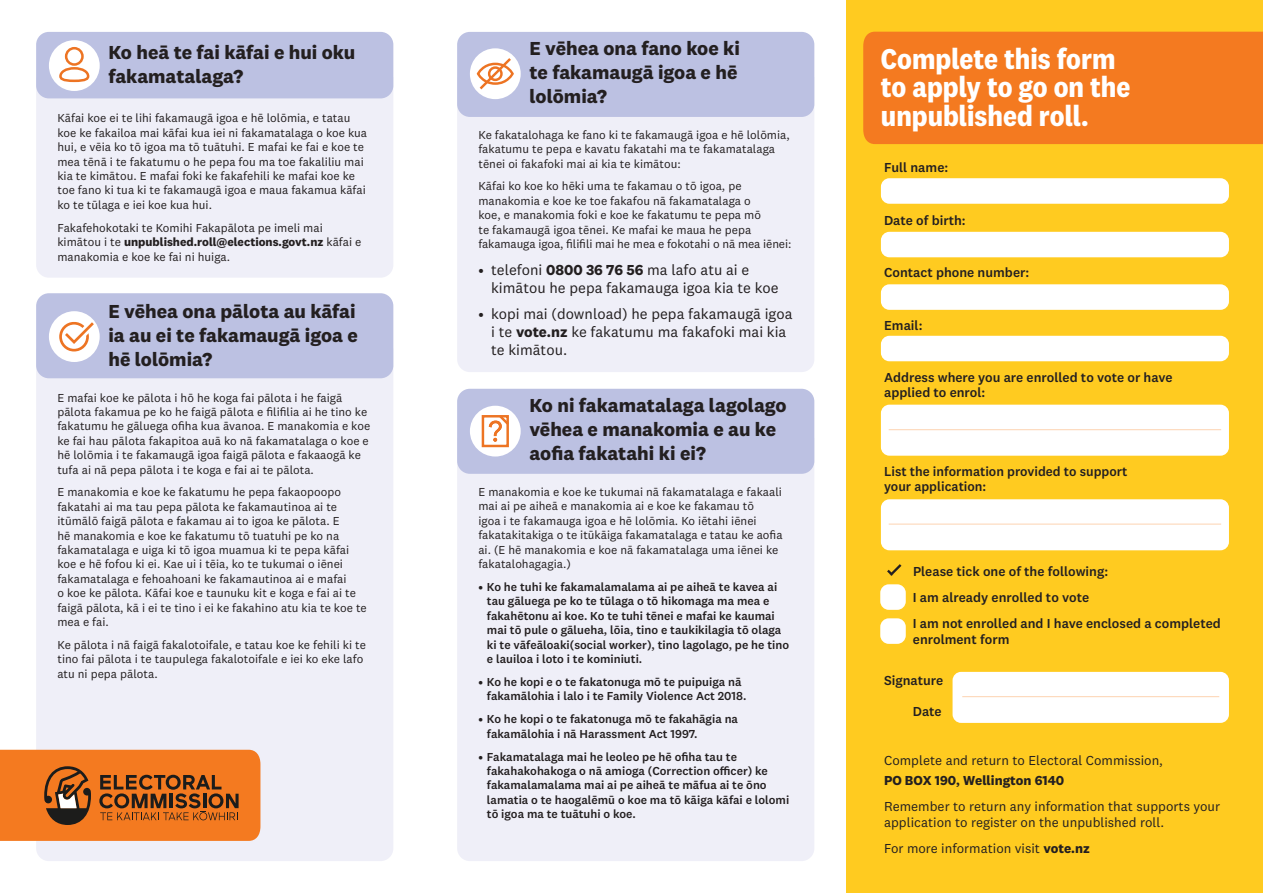
<style>
.page{position:relative;width:1263px;height:893px;background:#fff}
.page>*{position:absolute;margin:0;border:0;box-sizing:border-box;transform-origin:0 0}
.t1{font:700 29.7px/28.8px "National 2 Narrow";color:#fff}
.t2{font:700 19.5px/24px "National 2";color:#231f20}
.t3{font:15px/18px "National 2";color:#231f20}
.t4{font:500 13.5px/15px "National 2";color:#231f20}
.t5{font:13.5px/15.8px "National 2";color:#231f20}
.t6{font:700 13.5px "National 2";color:#231f20}
.t7{font:12px/14.4px "National 2";color:#231f20}
.t8{font:500 12px/14.4px "National 2";color:#231f20}
.s1{font-weight:700}
</style>
<div class="page">
<div style="left:846px;top:0;width:417px;height:893px;background:#ffcb20"></div>
<div style="left:881px;top:178px;width:348px;height:26px;background:#fff;border-radius:9px"></div>
<div style="left:881px;top:232px;width:348px;height:25px;background:#fff;border-radius:9px"></div>
<div style="left:881px;top:284px;width:348px;height:26px;background:#fff;border-radius:9px"></div>
<div style="left:881px;top:336px;width:348px;height:25px;background:#fff;border-radius:9px"></div>
<div style="left:881px;top:405px;width:348px;height:51px;background:#fff;border-radius:9px"></div>
<div style="left:881px;top:499px;width:348px;height:51px;background:#fff;border-radius:9px"></div>
<div style="left:952px;top:672px;width:277px;height:51px;background:#fff;border-radius:9px"></div>
<div style="left:880px;top:584px;width:26px;height:26px;background:#fff;border-radius:9px"></div>
<div style="left:880px;top:618px;width:26px;height:26px;background:#fff;border-radius:9px"></div>
<svg style="left:887px;top:564px;width:14px;height:12px"></svg>
<hr style="left:889px;top:524px;width:332px;height:1px;background:#fdd3b1">
<hr style="left:962px;top:696px;width:257px;height:1px;background:#fdd3b1">
<hr style="left:889px;top:429px;width:332px;height:1px;background:#fdd3b1">
<div style="left:863px;top:32px;width:400px;height:112px;background:#f47a20"></div>
<div style="left:36px;top:89px;width:357px;height:189px;background:#efeff8"></div>
<div style="left:36px;top:32px;width:357px;height:66px;background:#bcc1e2;border-radius:13px"></div>
<div style="left:457px;top:108px;width:357px;height:264px;background:#efeff8"></div>
<div style="left:457px;top:32px;width:357px;height:85px;background:#bcc1e2;border-radius:13px"></div>
<div style="left:36px;top:369px;width:357px;height:492px;background:#efeff8"></div>
<div style="left:36px;top:293px;width:357px;height:85px;background:#bcc1e2;border-radius:13px"></div>
<div style="left:457px;top:465px;width:357px;height:396px;background:#efeff8"></div>
<div style="left:457px;top:389px;width:357px;height:85px;background:#bcc1e2;border-radius:13px"></div>
<svg style="left:0;top:750px;width:260px;height:91px;background:#d56d21"></svg>
<div style="left:49px;top:40px;width:51px;height:51px;background:#fff;border-radius:50%"></div>
<svg style="left:59px;top:67px;width:31px;height:15px"></svg>
<div style="left:65px;top:47px;width:19px;height:19px;border:3px solid #ed7423;border-radius:50%"></div>
<div style="left:49px;top:311px;width:51px;height:51px;background:#fff;border-radius:50%"></div>
<svg style="left:59px;top:321px;width:36px;height:31px"></svg>
<div style="left:470px;top:48px;width:51px;height:51px;background:#fff;border-radius:50%"></div>
<svg style="left:477px;top:58px;width:37px;height:32px"></svg>
<div style="left:470px;top:406px;width:51px;height:50px;background:#fff;border-radius:50%"></div>
<svg style="left:481px;top:415px;width:28px;height:33px"></svg>
<h2 class="t2" style="left:108px;top:40px;width:248px">Ko heā te fai kāfai e hui oku fakamatalaga?</h2>
<p class="t7" style="left:57px;top:111px;width:311px">Kāfai koe ei te lihi fakamaugā igoa e hē lolōmia, e tatau koe ke fakailoa mai kāfai kua iei ni fakamatalaga o koe kua hui, e vēia ko tō igoa ma tō tuātuhi. E mafai ke fai e koe te mea tēnā i te fakatumu o he pepa fou ma toe fakaliliu mai kia te kimātou. E mafai foki ke fakafehili ke mafai koe ke toe fano ki tua ki te fakamaugā igoa e maua fakamua kāfai ko te tūlaga e iei koe kua hui.</p>
<p class="t7" style="left:57px;top:220px;width:306px">Fakafehokotaki te Komihi Fakapālota pe imeli mai kimātou i te <span class="s1">unpublished.roll@elections.govt.nz</span> kāfai e manakomia e koe ke fai ni huiga.</p>
<h2 class="t2" style="left:108px;top:299px;width:251px;text-align:justify">E vēhea ona pālota au kāfai ia au ei te fakamaugā igoa e hē lolōmia?</h2>
<p class="t7" style="left:57px;top:390px;width:314px">E mafai koe ke pālota i hō he koga fai pālota i he faigā pālota fakamua pe ko he faigā pālota e filifilia ai he tino ke fakatumu he gāluega ofiha kua āvanoa. E manakomia e koe ke fai hau pālota fakapitoa auā ko nā fakamatalaga o koe e hē lolōmia i te fakamaugā igoa faigā pālota e fakaaogā ke tufa ai nā pepa pālota i te koga e fai ai te pālota.</p>
<p class="t7" style="left:57px;top:485px;width:311px">E manakomia e koe ke fakatumu he pepa fakaopoopo fakatahi ai ma tau pepa pālota ke fakamautinoa ai te itūmālō faigā pālota e fakamau ai to igoa ke pālota. E<br>hē manakomia e koe ke fakatumu tō tuatuhi pe ko na fakamatalaga e uiga ki tō igoa muamua ki te pepa kāfai koe e hē fofou ki ei. Kae ui i tēia, ko te tukumai o iēnei fakamatalaga e fehoahoani ke fakamautinoa ai e mafai<br>o koe ke pālota. Kāfai koe e taunuku kit e koga e fai ai te faigā pālota, kā i ei te tino i ei ke fakahino atu kia te koe te mea e fai.</p>
<p class="t7" style="left:57px;top:638px;width:310px">Ke pālota i nā faigā fakalotoifale, e tatau koe ke fehili ki te tino fai pālota i te taupulega fakalotoifale e iei ko eke lafo atu ni pepa pālota.</p>
<h2 class="t2" style="left:529px;top:36px;width:212px">E vēhea ona fano koe ki te fakamaugā igoa e hē lolōmia?</h2>
<p class="t7" style="left:478px;top:127px;width:313px">Ke fakatalohaga ke fano ki te fakamaugā igoa e hē lolōmia, fakatumu te pepa e kavatu fakatahi ma te fakamatalaga tēnei oi fakafoki mai ai kia te kimātou:</p>
<p class="t7" style="left:478px;top:179px;width:314px">Kāfai ko koe ko hēki uma te fakamau o tō igoa, pe manakomia e koe ke toe fakafou nā fakamatalaga o<br>koe, e manakomia foki e koe ke fakatumu te pepa mō<br>te fakamaugā igoa tēnei. Ke mafai ke maua he pepa fakamauga igoa, filifili mai he mea e fokotahi o nā mea iēnei:</p>
<p class="t3" style="left:491px;top:260px;width:289px;text-indent:-13px">• telefoni <span class="s1">0800 36 76 56</span> ma lafo atu ai e kimātou he pepa fakamauga igoa kia te koe</p>
<p class="t3" style="left:491px;top:305px;width:303px;text-indent:-13px">• kopi mai (download) he pepa fakamaugā igoa i te <span class="s1">vote.nz</span> ke fakatumu ma fakafoki mai kia te kimātou.</p>
<h2 class="t2" style="left:529px;top:393px;width:259px">Ko ni fakamatalaga lagolago vēhea e manakomia e au ke aofia fakatahi ki ei?</h2>
<p class="t7" style="left:478px;top:485px;width:306px">E manakomia e koe ke tukumai nā fakamatalaga e fakaali mai ai pe aiheā e manakomia ai e koe ke fakamau tō<br>igoa i te fakamauga igoa e hē lolōmia. Ko iētahi iēnei fakatakitakiga o te itūkāiga fakamatalaga e tatau ke aofia ai. (E hē manakomia e koe nā fakamatalaga uma iēnei ke fakatalohagagia.)</p>
<p class="t8" style="left:487px;top:580px;width:304px;text-indent:-9px">• Ko he tuhi ke fakamalamalama ai pe aiheā te kavea ai tau gāluega pe ko te tūlaga o tō hikomaga ma mea e fakahētonu ai koe. Ko te tuhi tēnei e mafai ke kaumai mai tō pule o gālueha, lōia, tino e taukikilagia tō olaga ki te vāfeāloaki(social worker), tino lagolago, pe he tino e lauiloa i loto i te kominiuti.</p>
<p class="t8" style="left:487px;top:674px;width:261px;text-indent:-9px">• Ko he kopi e o te fakatonuga mō te puipuiga nā fakamālohia i lalo i te Family Violence Act 2018.</p>
<p class="t8" style="left:487px;top:712px;width:253px;text-indent:-9px">• Ko he kopi o te fakatonuga mō te fakahāgia na fakamālohia i nā Harassment Act 1997.</p>
<p class="t8" style="left:487px;top:749px;width:304px;text-indent:-9px">• Fakamatalaga mai he leoleo pe hē ofiha tau te fakahakohakoga o nā amioga (Correction officer) ke fakamalamalama mai ai pe aiheā te māfua ai te ōno lamatia o te haogalēmū o koe ma tō kāiga kāfai e lolomi tō igoa ma te tuātuhi o koe.</p>
<h1 class="t1" style="left:881px;top:44px;width:251px">Complete this form to apply to go on the unpublished roll.</h1>
<p class="t4" style="left:884px;top:160px;width:66px">Full name:</p>
<p class="t4" style="left:884px;top:212px;width:83px">Date of birth:</p>
<p class="t4" style="left:884px;top:265px;width:147px">Contact phone number:</p>
<p class="t4" style="left:884px;top:318px;width:40px">Email:</p>
<p class="t4" style="left:884px;top:370px;width:290px">Address where you are enrolled to vote or have applied to enrol:</p>
<p class="t4" style="left:884px;top:463px;width:245px">List the information provided to support your application:</p>
<p class="t4" style="left:913px;top:558px;width:310px;line-height:26.4px">Please tick one of the following:<br>I am already enrolled to vote<br>I am not enrolled and I have enclosed a completed</p>
<p class="t4" style="left:913px;top:632px;width:98px">enrolment form</p>
<p class="t4" style="left:884px;top:673px;width:61px">Signature</p>
<p class="t4" style="left:913px;top:704px;width:30px">Date</p>
<p class="t5" style="left:884px;top:752px;width:280px">Complete and return to Electoral Commission,</p>
<p class="t6" style="left:884px;top:772px;width:182px">PO BOX 190, Wellington 6140</p>
<p class="t5" style="left:884px;top:798px;width:338px">Remember to return any information that supports your application to register on the unpublished roll.</p>
<p class="t5" style="left:884px;top:840px;width:207px">For more information visit <span class="s1">vote.nz</span></p>
</div>
